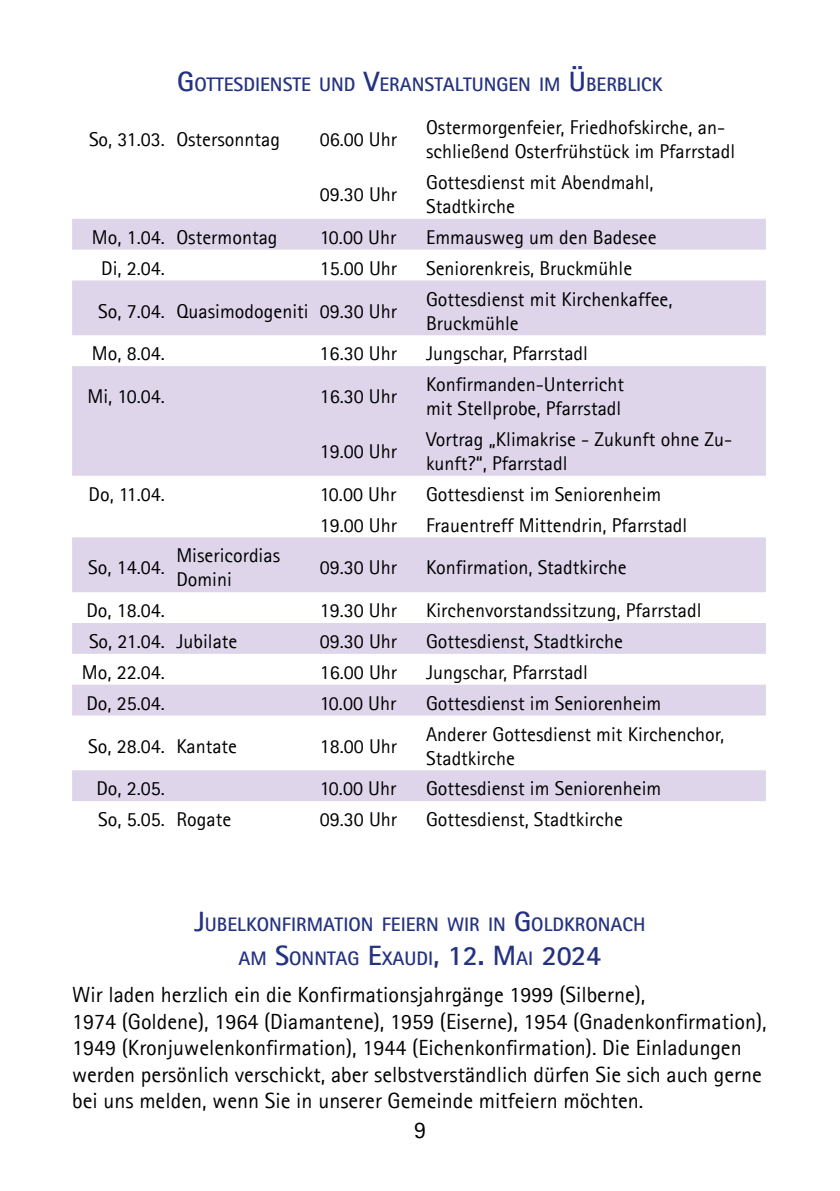
<style>
.page{position:relative;width:840px;height:1191px;background:#fff}
.page>*{position:absolute;margin:0;border:0;box-sizing:border-box;transform-origin:0 0}
.t1{font:24px "Agfa Rotis Sans Serif";color:#000}
.t2{font:22px/26.4px "Agfa Rotis Sans Serif";color:#000}
.t3{font:20px/24px "Agfa Rotis Sans Serif";color:#000}
.t4{font:700 19.6px/33.6px "Agfa Rotis Sans Serif";color:#243282;text-align:center}
.s1{font-size:28px}
</style>
<div class="page">
<svg style="left:72px;top:219px;width:693px;height:582px;fill:#ded5eb"></svg>
<p class="t4" style="left:177px;top:68px;width:486px"><span class="s1">G</span>OTTESDI ENSTE UND <span class="s1">V</span>ERANSTALTUNGEN I M <span class="s1">Ü</span>BERBLICK</p>
<p class="t3" style="left:89px;top:127px;width:192px">So, 31.03. Ostersonntag</p>
<p class="t3" style="left:319px;top:127px;width:79px">06.00 Uhr</p>
<p class="t3" style="left:319px;top:182px;width:79px">09.30 Uhr</p>
<p class="t3" style="left:426px;top:115px;width:310px">Ostermorgenfeier, Friedhofskirche, an&shy;schließend Osterfrühstück im Pfarrstadl</p>
<p class="t3" style="left:426px;top:170px;width:229px">Gottesdienst mit Abendmahl,<br>Stadtkirche</p>
<p class="t3" style="left:92px;top:225px;width:187px">Mo, 1.04. Ostermontag</p>
<p class="t3" style="left:319px;top:225px;width:78px">10.00 Uhr</p>
<p class="t3" style="left:426px;top:225px;width:232px">Emmausweg um den Badesee</p>
<p class="t3" style="left:101px;top:256px;width:65px">Di, 2.04.</p>
<p class="t3" style="left:319px;top:256px;width:79px">15.00 Uhr</p>
<p class="t3" style="left:426px;top:256px;width:207px">Seniorenkreis, Bruckmühle</p>
<p class="t3" style="left:98px;top:299px;width:300px">So, 7.04. Quasimodogeniti 09.30 Uhr</p>
<p class="t3" style="left:426px;top:287px;width:248px">Gottesdienst mit Kirchenkaffee,<br>Bruckmühle</p>
<p class="t3" style="left:92px;top:341px;width:74px">Mo, 8.04.</p>
<p class="t3" style="left:319px;top:341px;width:79px">16.30 Uhr</p>
<p class="t3" style="left:426px;top:341px;width:163px">Jungschar, Pfarrstadl</p>
<p class="t3" style="left:87px;top:384px;width:79px">Mi, 10.04.</p>
<p class="t3" style="left:319px;top:384px;width:79px">16.30 Uhr</p>
<p class="t3" style="left:426px;top:372px;width:199px">Konfirmanden-Unterricht mit Stellprobe, Pfarrstadl</p>
<p class="t3" style="left:319px;top:439px;width:79px">19.00 Uhr</p>
<p class="t3" style="left:426px;top:427px;width:307px">Vortrag „Klimakrise - Zukunft ohne Zu&shy;kunft?“, Pfarrstadl</p>
<p class="t3" style="left:89px;top:482px;width:78px">Do, 11.04.</p>
<p class="t3" style="left:319px;top:482px;width:78px">10.00 Uhr</p>
<p class="t3" style="left:426px;top:482px;width:237px">Gottesdienst im Seniorenheim</p>
<p class="t3" style="left:319px;top:513px;width:79px">19.00 Uhr</p>
<p class="t3" style="left:426px;top:513px;width:263px">Frauentreff Mittendrin, Pfarrstadl</p>
<p class="t3" style="left:88px;top:555px;width:78px">So, 14.04.</p>
<p class="t3" style="left:176px;top:543px;width:105px">Misericordias<br>Domini</p>
<p class="t3" style="left:319px;top:555px;width:79px">09.30 Uhr</p>
<p class="t3" style="left:426px;top:555px;width:202px">Konfirmation, Stadtkirche</p>
<p class="t3" style="left:86px;top:598px;width:80px">Do, 18.04.</p>
<p class="t3" style="left:319px;top:598px;width:79px">19.30 Uhr</p>
<p class="t3" style="left:426px;top:598px;width:277px">Kirchenvorstandssitzung, Pfarrstadl</p>
<p class="t3" style="left:89px;top:629px;width:150px">So, 21.04. Jubilate</p>
<p class="t3" style="left:319px;top:629px;width:79px">09.30 Uhr</p>
<p class="t3" style="left:426px;top:629px;width:198px">Gottesdienst, Stadtkirche</p>
<p class="t3" style="left:82px;top:660px;width:84px">Mo, 22.04.</p>
<p class="t3" style="left:319px;top:660px;width:79px">16.00 Uhr</p>
<p class="t3" style="left:426px;top:660px;width:163px">Jungschar, Pfarrstadl</p>
<p class="t3" style="left:86px;top:691px;width:80px">Do, 25.04.</p>
<p class="t3" style="left:319px;top:691px;width:78px">10.00 Uhr</p>
<p class="t3" style="left:426px;top:691px;width:237px">Gottesdienst im Seniorenheim</p>
<p class="t3" style="left:88px;top:733px;width:150px">So, 28.04. Kantate</p>
<p class="t3" style="left:319px;top:733px;width:79px">18.00 Uhr</p>
<p class="t3" style="left:426px;top:721px;width:299px">Anderer Gottesdienst mit Kirchenchor,<br>Stadtkirche</p>
<p class="t3" style="left:96px;top:776px;width:70px">Do, 2.05.</p>
<p class="t3" style="left:319px;top:776px;width:78px">10.00 Uhr</p>
<p class="t3" style="left:426px;top:776px;width:237px">Gottesdienst im Seniorenheim</p>
<p class="t3" style="left:98px;top:807px;width:134px">So, 5.05. Rogate</p>
<p class="t3" style="left:319px;top:807px;width:79px">09.30 Uhr</p>
<p class="t3" style="left:426px;top:807px;width:198px">Gottesdienst, Stadtkirche</p>
<p class="t4" style="left:194px;top:907px;width:452px"><span class="s1">J</span>UBELKONFI RMATION FEI ERN WI R I N <span class="s1">G</span>OLDKRONACH<br>AM <span class="s1">S</span>ONNTAG <span class="s1">E</span>XAUDI <span class="s1">, 12. M</span>AI <span class="s1">2024</span></p>
<p class="t2" style="left:72px;top:981px;width:695px">Wir laden herzlich ein die Konfirmationsjahrgänge 1999 (Silberne),<br>1974 (Goldene), 1964 (Diamantene), 1959 (Eiserne), 1954 (Gnadenkonfirmation), 1949 (Kronjuwelenkonfirmation), 1944 (Eichenkonfirmation). Die Einladungen werden persönlich verschickt, aber selbstverständlich dürfen Sie sich auch gerne bei uns melden, wenn Sie in unserer Gemeinde mitfeiern möchten.</p>
<p class="t1" style="left:414px;top:1115px;width:13px">9</p>
</div>
